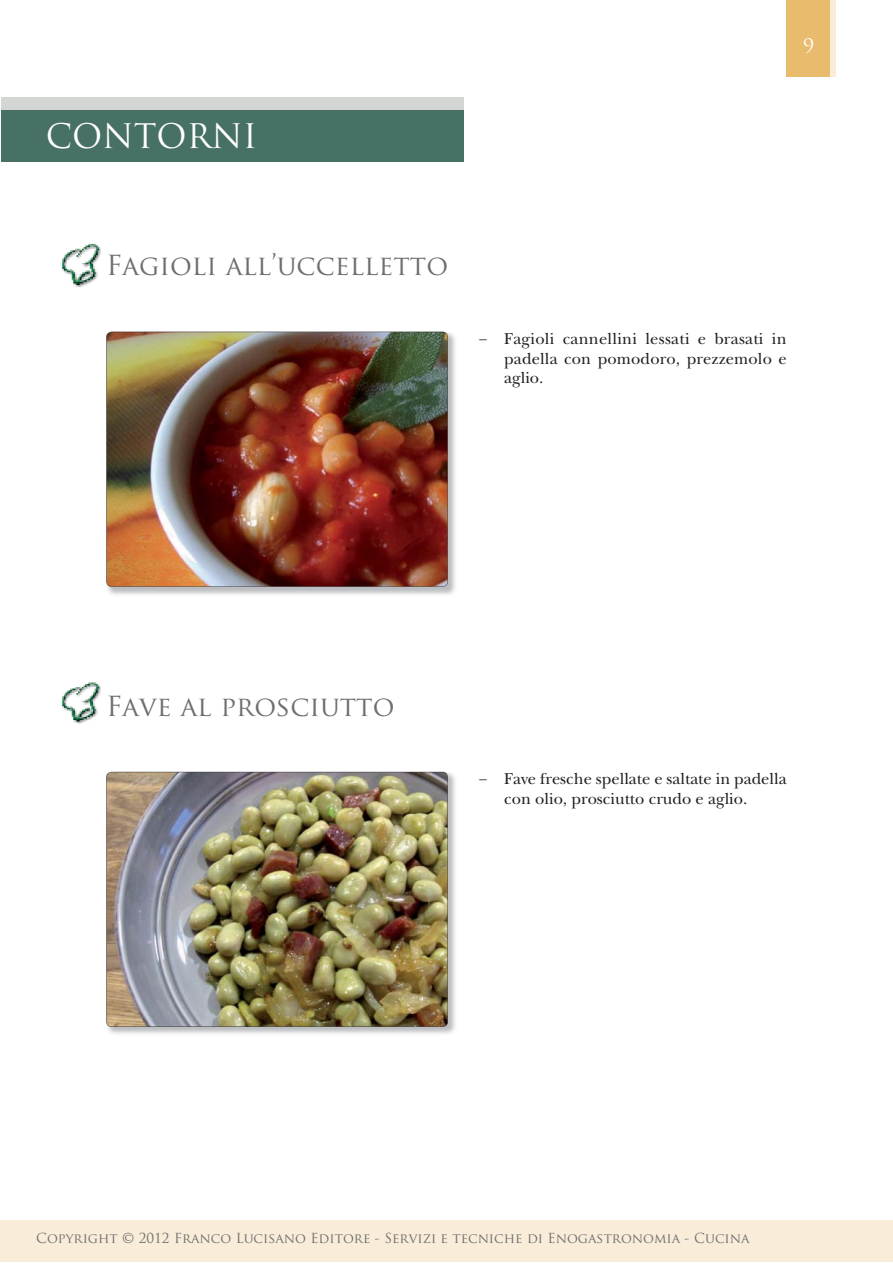
<style>
.page{position:relative;width:893px;height:1263px;background:#fff}
.page>*{position:absolute;margin:0;border:0;box-sizing:border-box;transform-origin:0 0}
.t1{font:33px "Trajan Pro";color:#fff}
.t2{font:27px "Trajan Pro";color:#6d6e70}
.t3{font:19.5px "Trajan Pro";color:#fff}
.t4{font:16.5px/19.8px "New Baskerville";color:#231f20}
.t5{font:13.5px "Trajan Pro";color:#6d6e70}
</style>
<div class="page">
<div style="left:1px;top:1220px;width:892px;height:42px;background:#f9ecd8"></div>
<div style="left:791px;top:0;width:44px;height:77px;background:#f9ecd8"></div>
<div style="left:787px;top:0;width:43px;height:77px;background:#e9bb6d"></div>
<img style="left:62px;top:243px;width:39px;height:45px">
<div style="left:1px;top:97px;width:462px;height:51px;background:#d3d6d3"></div>
<div style="left:1px;top:111px;width:462px;height:51px;background:#487165"></div>
<img style="left:107px;top:772px;width:348px;height:262px">
<img style="left:106px;top:772px;width:342px;height:255px">
<img style="left:62px;top:682px;width:39px;height:42px">
<img style="left:107px;top:332px;width:348px;height:263px">
<img style="left:106px;top:332px;width:342px;height:255px">
<h1 class="t1" style="left:46px;top:117px;width:213px">CONTORNI</h1>
<p class="t3" style="left:803px;top:35px;width:13px">9</p>
<h2 class="t2" style="left:106px;top:250px;width:343px">Fagioli all’uccelletto</h2>
<p class="t4" style="left:504px;top:330px;width:284px;text-align:justify;text-indent:-26px">− Fagioli cannellini lessati e brasati in padella con pomodoro, prezzemolo e aglio.</p>
<h2 class="t2" style="left:106px;top:690px;width:290px">Fave al prosciutto</h2>
<p class="t4" style="left:504px;top:770px;width:284px;text-indent:-26px">− Fave fresche spellate e saltate in padella con olio, prosciutto crudo e aglio.</p>
<p class="t5" style="left:36px;top:1231px;width:715px">Copyright © 2012 Franco Lucisano Editore - Servizi e tecniche di Enogastronomia - Cucina</p>
</div>
